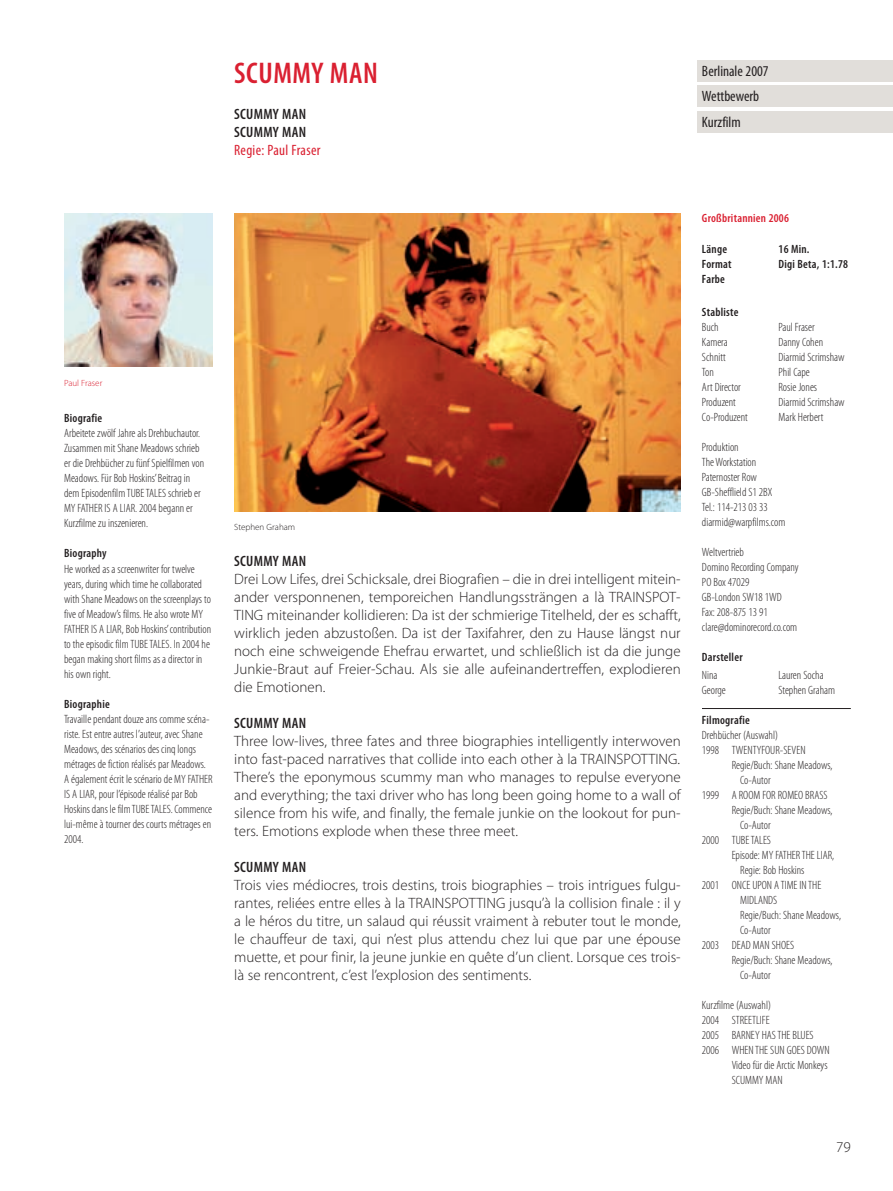
<style>
.page{position:relative;width:893px;height:1191px;background:#fff}
.page>*{position:absolute;margin:0;border:0;box-sizing:border-box;transform-origin:0 0}
.t1{font:600 condensed 30px "Myriad Pro";letter-spacing:.02em;color:#da2031}
.t2{font:300 15px/18px "Myriad Pro";color:#231f20;text-align:justify}
.t3{font:600 condensed 15px/18px "Myriad Pro";letter-spacing:.02em;color:#231f20}
.t4{font:condensed 15px/25.5px "Myriad Pro";color:#231f20}
.t5{font:condensed 15px "Myriad Pro";letter-spacing:.02em;color:#da2031}
.t6{font:300 condensed 12px/15px "Myriad Pro";color:#231f20}
.t7{font:600 condensed 12px "Myriad Pro";letter-spacing:.02em;color:#231f20}
.t8{font:600 condensed 12px "Myriad Pro";letter-spacing:.02em;color:#da2031}
.t9{font:300 9px "Myriad Pro";color:#231f20}
.t10{font:300 9px "Myriad Pro";color:#da2031}
</style>
<div class="page">
<div style="left:698px;top:60px;width:195px;height:22px;background:#e1deda"></div>
<div style="left:698px;top:86px;width:195px;height:21px;background:#e1deda"></div>
<div style="left:698px;top:111px;width:195px;height:22px;background:#e1deda"></div>
<img style="left:64px;top:213px;width:149px;height:153px">
<hr style="left:702px;top:708px;width:149px;height:1px;background:#231f20">
<img style="left:234px;top:213px;width:447px;height:298px">
<h1 class="t1" style="left:234px;top:55px;width:145px">SCUMMY MAN</h1>
<p class="t3" style="left:234px;top:105px;width:73px">SCUMMY MAN<br>SCUMMY MAN</p>
<p class="t5" style="left:234px;top:141px;width:88px">Regie: Paul Fraser</p>
<p class="t4" style="left:702px;top:58px;width:68px">Berlinale 2007<br>Wettbewerb<br>Kurzfilm</p>
<p class="t10" style="left:64px;top:379px;width:40px">Paul Fraser</p>
<p class="t7" style="left:64px;top:411px;width:40px">Biografie</p>
<p class="t6" style="left:64px;top:427px;width:142px">Arbeitete zwölf Jahre als Drehbuchautor.<br>Zusammen mit Shane Meadows schrieb er die Drehbücher zu fünf Spielfilmen von Meadows. Für Bob Hoskins’ Beitrag in dem Episodenfilm TUBE TALES schrieb er MY FATHER IS A LIAR. 2004 begann er Kurzfilme zu inszenieren.</p>
<p class="t7" style="left:64px;top:546px;width:44px">Biography</p>
<p class="t6" style="left:64px;top:562px;width:149px">He worked as a screenwriter for twelve years, during which time he collaborated with Shane Meadows on the screenplays to five of Meadow’s films. He also wrote MY FATHER IS A LIAR, Bob Hoskins’ contribution to the episodic film TUBE TALES. In 2004 he began making short films as a director in his own right.</p>
<p class="t7" style="left:64px;top:696px;width:47px">Biographie</p>
<p class="t6" style="left:64px;top:712px;width:150px">Travaille pendant douze ans comme scéna&shy;riste. Est entre autres l’auteur, avec Shane Meadows, des scénarios des cinq longs métrages de fiction réalisés par Meadows.<br>A également écrit le scénario de MY FATHER IS A LIAR, pour l’épisode réalisé par Bob Hoskins dans le filmTUBE TALES. Commence lui-même à tourner des courts métrages en 2004.</p>
<p class="t9" style="left:234px;top:523px;width:63px">Stephen Graham</p>
<p class="t3" style="left:234px;top:551px;width:73px">SCUMMY MAN</p>
<p class="t2" style="left:234px;top:571px;width:448px">Drei Low Lifes, drei Schicksale, drei Biografien – die in drei intelligent mit ein - ander versponnenen, temporeichen Handlungssträngen a là TRAINSPOT-TING miteinander kollidieren: Da ist der schmierige Titelheld, der es schafft, wirklich jeden abzustoßen. Da ist der Taxifahrer, den zu Hause längst nur noch eine schweigende Ehefrau erwartet, und schließlich ist da die junge Junkie-Braut auf Freier-Schau. Als sie alle aufeinandertreffen, explodieren die Emo tionen.</p>
<p class="t3" style="left:234px;top:713px;width:73px">SCUMMY MAN</p>
<p class="t2" style="left:234px;top:733px;width:448px">Three low-lives, three fates and three biographies intelligently interwoven into fast-paced narratives that collide into each other à la TRAINSPOTTING.<br>There’s the eponymous scummy man who manages to repulse everyone and everything; the taxi driver who has long been going home to a wall of silence from his wife, and finally, the female junkie on the lookout for pun&shy;ters. Emotions explode when these three meet.</p>
<p class="t3" style="left:234px;top:857px;width:73px">SCUMMY MAN</p>
<p class="t2" style="left:234px;top:877px;width:448px">Trois vies médiocres, trois destins, trois biographies – trois intrigues fulgu&shy;rantes, reliées entre elles à la TRAINSPOTTING jusqu’à la collision finale : il y a le héros du titre, un salaud qui réussit vraiment à rebuter tout le monde, le chauffeur de taxi, qui n’est plus attendu chez lui que par une épouse muette, et pour finir, la jeune junkie en quête d’un client. Lorsque ces trois&shy;là se rencontrent, c’est l’explosion des sentiments.</p>
<p class="t8" style="left:702px;top:211px;width:89px">Großbritannien 2006</p>
<p class="t7" style="left:702px;top:241px;width:27px">Länge</p>
<p class="t7" style="left:778px;top:241px;width:33px">16 Min.</p>
<p class="t7" style="left:702px;top:256px;width:31px">Format</p>
<p class="t7" style="left:778px;top:256px;width:71px">Digi Beta, 1:1.78</p>
<p class="t7" style="left:702px;top:271px;width:24px">Farbe</p>
<p class="t7" style="left:702px;top:304px;width:38px">Stabliste</p>
<p class="t6" style="left:702px;top:320px;width:18px">Buch</p>
<p class="t6" style="left:778px;top:320px;width:38px">Paul Fraser</p>
<p class="t6" style="left:702px;top:335px;width:27px">Kamera</p>
<p class="t6" style="left:778px;top:335px;width:46px">Danny Cohen</p>
<p class="t6" style="left:702px;top:350px;width:25px">Schnitt</p>
<p class="t6" style="left:778px;top:350px;width:68px">Diarmid Scrimshaw</p>
<p class="t6" style="left:702px;top:365px;width:13px">Ton</p>
<p class="t6" style="left:778px;top:365px;width:33px">Phil Cape</p>
<p class="t6" style="left:702px;top:380px;width:40px">Art Director</p>
<p class="t6" style="left:778px;top:380px;width:40px">Rosie Jones</p>
<p class="t6" style="left:702px;top:395px;width:35px">Produzent</p>
<p class="t6" style="left:778px;top:395px;width:68px">Diarmid Scrimshaw</p>
<p class="t6" style="left:702px;top:410px;width:47px">Co-Produzent</p>
<p class="t6" style="left:778px;top:410px;width:47px">Mark Herbert</p>
<p class="t6" style="left:702px;top:440px;width:85px">Produktion<br>The Workstation<br>Paternoster Row<br>GB-Shefflield S1 2BX<br>Tel.: 114-213 03 33 diarmid@warpfilms.com</p>
<p class="t6" style="left:702px;top:545px;width:98px">Weltvertrieb<br>Domino Recording Company<br>PO Box 47029<br>GB-London SW18 1WD<br>Fax: 208-875 13 91 clare@dominorecord.co.com</p>
<p class="t7" style="left:702px;top:649px;width:42px">Darsteller</p>
<p class="t6" style="left:702px;top:668px;width:17px">Nina</p>
<p class="t6" style="left:778px;top:668px;width:47px">Lauren Socha</p>
<p class="t6" style="left:702px;top:683px;width:25px">George</p>
<p class="t6" style="left:778px;top:683px;width:58px">Stephen Graham</p>
<p class="t7" style="left:702px;top:712px;width:49px">Filmografie</p>
<p class="t6" style="left:702px;top:728px;width:78px">Drehbücher (Auswahl)</p>
<p class="t6" style="left:702px;top:743px;width:105px">1998 TWENTYFOUR-SEVEN</p>
<p class="t6" style="left:732px;top:758px;width:102px">Regie/Buch: Shane Meadows,</p>
<p class="t6" style="left:740px;top:773px;width:32px">Co-Autor</p>
<p class="t6" style="left:702px;top:788px;width:127px">1999 A ROOM FOR ROMEO BRASS</p>
<p class="t6" style="left:732px;top:803px;width:102px">Regie/Buch: Shane Meadows,</p>
<p class="t6" style="left:740px;top:818px;width:32px">Co-Autor</p>
<p class="t6" style="left:702px;top:833px;width:71px">2000 TUBE TALES</p>
<p class="t6" style="left:732px;top:848px;width:104px">Episode: MY FATHER THE LIAR,</p>
<p class="t6" style="left:740px;top:863px;width:66px">Regie: Bob Hoskins</p>
<p class="t6" style="left:702px;top:878px;width:121px">2001 ONCE UPON A TIME IN THE</p>
<p class="t6" style="left:740px;top:893px;width:39px">MIDLANDS</p>
<p class="t6" style="left:740px;top:908px;width:102px">Regie/Buch: Shane Meadows,</p>
<p class="t6" style="left:740px;top:923px;width:32px">Co-Autor</p>
<p class="t6" style="left:702px;top:938px;width:94px">2003 DEAD MAN SHOES</p>
<p class="t6" style="left:732px;top:953px;width:102px">Regie/Buch: Shane Meadows,</p>
<p class="t6" style="left:740px;top:968px;width:32px">Co-Autor</p>
<p class="t6" style="left:702px;top:998px;width:71px">Kurzfilme (Auswahl)</p>
<p class="t6" style="left:702px;top:1013px;width:69px">2004 STREETLIFE</p>
<p class="t6" style="left:702px;top:1028px;width:113px">2005 BARNEY HAS THE BLUES</p>
<p class="t6" style="left:702px;top:1043px;width:129px">2006 WHEN THE SUN GOES DOWN</p>
<p class="t6" style="left:732px;top:1058px;width:97px">Video für die Arctic Monkeys</p>
<p class="t6" style="left:732px;top:1073px;width:52px">SCUMMY MAN</p>
<p class="t2" style="left:836px;top:1139px;width:16px">79</p>
</div>
